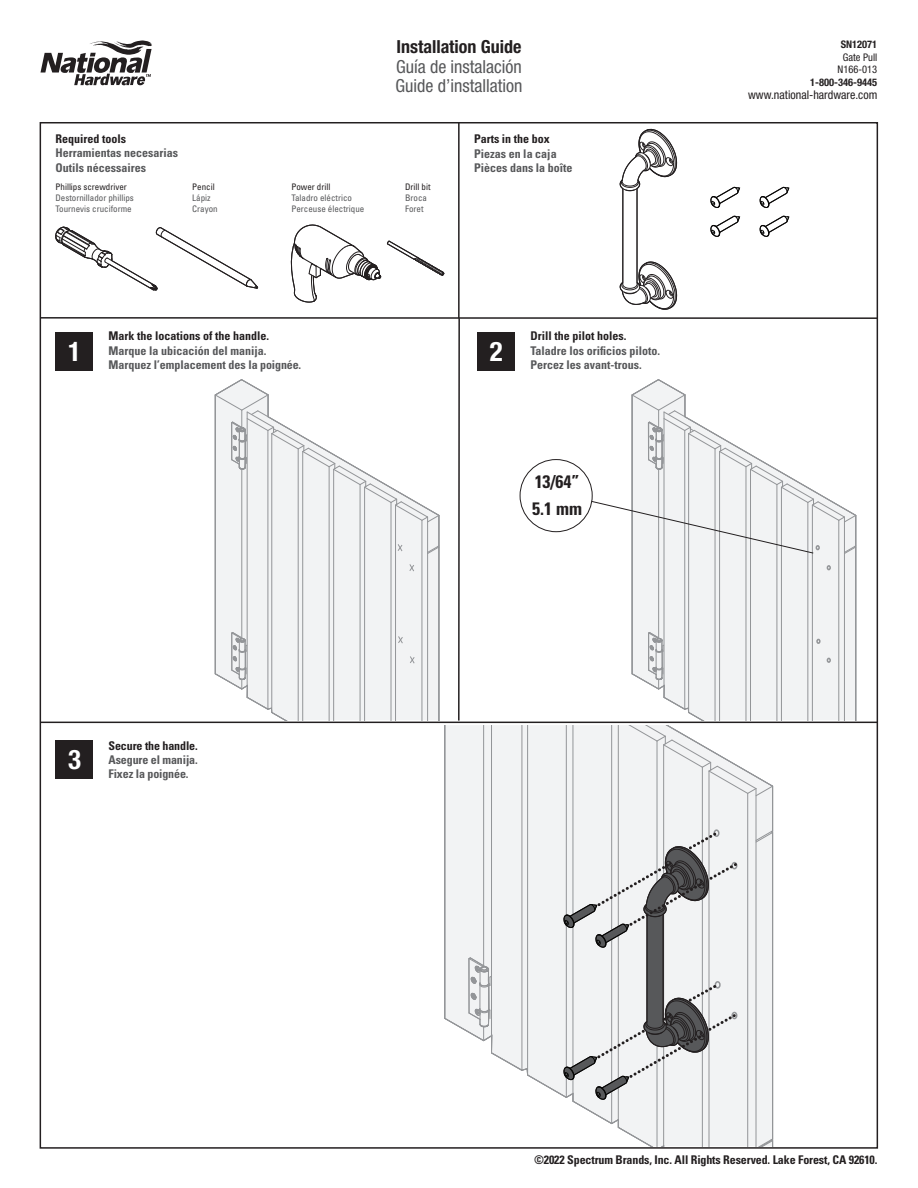
<style>
.page{position:relative;width:918px;height:1188px;background:#fff}
.page>*{position:absolute;margin:0;border:0;box-sizing:border-box;transform-origin:0 0}
.t1{font:700 condensed 27px "Helvetica Neue LT Std";color:#fff}
.t2{font:condensed 18px "Helvetica Neue LT Std";color:#57585a}
.t3{font:700 condensed 18px "Helvetica Neue LT Std";color:#231f20}
.Step_name{font:700 condensed 18px "Univers LT Std";color:#231f20}
.Step_name-2{font:700 condensed 12px "Univers LT Std";color:#57585a}
.Step_name-3{font:700 condensed 12px "Univers LT Std";letter-spacing:-.01em;color:#231f20}
.t4{font:condensed 12px "Helvetica Neue LT Std";color:#231f20}
.t5{font:700 condensed 10.5px "Helvetica Neue LT Std";color:#231f20}
.t6{font:condensed 10.5px "Helvetica Neue LT Std";color:#231f20}
.t7{font:condensed 9px "Univers LT Std";color:#57585a}
.t8{font:condensed 9px "Univers LT Std";color:#231f20}
</style>
<div class="page">
<svg style="left:41px;top:40px;width:111px;height:46px"></svg>
<svg style="left:290px;top:225px;width:155px;height:78px"></svg>
<svg style="left:55px;top:226px;width:204px;height:65px"></svg>
<div style="left:444px;top:796px;width:328px;height:350px;background:#f2f3f4"></div>
<hr style="left:445px;top:725px;width:1px;height:293px;background:#939598">
<hr style="left:483px;top:725px;width:1px;height:240px;background:#939598">
<hr style="left:527px;top:725px;width:1px;height:350px;background:#939598">
<hr style="left:566px;top:725px;width:1px;height:372px;background:#939598">
<hr style="left:573px;top:725px;width:1px;height:376px;background:#939598">
<hr style="left:611px;top:725px;width:1px;height:399px;background:#939598">
<hr style="left:618px;top:725px;width:1px;height:402px;background:#939598">
<hr style="left:657px;top:741px;width:1px;height:405px;background:#939598">
<hr style="left:663px;top:745px;width:1px;height:401px;background:#939598">
<hr style="left:702px;top:767px;width:1px;height:379px;background:#939598">
<hr style="left:709px;top:771px;width:1px;height:375px;background:#939598">
<hr style="left:747px;top:793px;width:1px;height:353px;background:#939598">
<hr style="left:756px;top:789px;width:1px;height:357px;background:#939598">
<svg style="left:755px;top:830px;width:18px;height:13px"></svg>
<hr style="left:772px;top:832px;width:1px;height:307px;background:#939598">
<hr style="left:772px;top:786px;width:1px;height:45px;background:#939598">
<svg style="left:755px;top:1138px;width:18px;height:8px"></svg>
<hr style="left:491px;top:725px;width:1px;height:328px;background:#939598">
<hr style="left:522px;top:725px;width:1px;height:345px;background:#939598">
<hr style="left:40px;top:317px;width:837px;height:2px;background:#231f20">
<hr style="left:458px;top:123px;width:2px;height:195px;background:#231f20">
<svg style="left:619px;top:128px;width:59px;height:182px"></svg>
<svg style="left:711px;top:187px;width:30px;height:21px"></svg>
<svg style="left:711px;top:216px;width:30px;height:21px"></svg>
<svg style="left:760px;top:187px;width:30px;height:21px"></svg>
<svg style="left:760px;top:216px;width:30px;height:21px"></svg>
<div style="left:714px;top:829px;width:6px;height:8px;border:2px solid #939598;border-radius:50%"></div>
<svg style="left:444px;top:830px;width:296px;height:316px"></svg>
<svg style="left:40px;top:318px;width:837px;height:478px"></svg>
<div style="left:520px;top:459px;width:73px;height:73px;border:1px solid #231f20;border-radius:50%"></div>
<p class="Step_name-3" style="left:56px;top:131px;width:72px">Required tools</p>
<p class="Step_name-2" style="left:56px;top:146px;width:124px">Herramientas necesarias</p>
<p class="Step_name-2" style="left:56px;top:160px;width:92px">Outils nécessaires</p>
<p class="t8" style="left:56px;top:181px;width:73px">Phillips screwdriver</p>
<p class="t7" style="left:56px;top:192px;width:80px">Destornillador phillips</p>
<p class="t7" style="left:56px;top:203px;width:78px">Tournevis cruciforme</p>
<p class="t8" style="left:192px;top:181px;width:24px">Pencil</p>
<p class="t7" style="left:192px;top:192px;width:20px">Lápiz</p>
<p class="t7" style="left:192px;top:203px;width:27px">Crayon</p>
<p class="t8" style="left:291px;top:181px;width:40px">Power drill</p>
<p class="t7" style="left:291px;top:192px;width:62px">Taladro eléctrico</p>
<p class="t7" style="left:291px;top:203px;width:74px">Perceuse électrique</p>
<p class="t3" style="left:396px;top:36px;width:127px">Installation Guide</p>
<p class="t2" style="left:396px;top:56px;width:127px">Guía de instalación</p>
<p class="t2" style="left:395px;top:76px;width:129px">Guide d’installation</p>
<p class="t8" style="left:405px;top:181px;width:27px">Drill bit</p>
<p class="t7" style="left:405px;top:192px;width:23px">Broca</p>
<p class="t7" style="left:405px;top:203px;width:20px">Foret</p>
<p class="Step_name-3" style="left:474px;top:132px;width:77px">Parts in the box</p>
<p class="Step_name-2" style="left:474px;top:146px;width:84px">Piezas en la caja</p>
<p class="Step_name-2" style="left:474px;top:160px;width:100px">Pièces dans la boîte</p>
<p class="Step_name-3" style="left:109px;top:329px;width:162px">Mark the locations of the handle.</p>
<p class="Step_name-2" style="left:109px;top:343px;width:159px">Marque la ubicación del manija.</p>
<p class="Step_name-2" style="left:109px;top:357px;width:194px">Marquez l’emplacement des la poignée.</p>
<p class="t1" style="left:68px;top:335px;width:14px">1</p>
<p class="t1" style="left:490px;top:335px;width:14px">2</p>
<p class="Step_name-3" style="left:530px;top:329px;width:97px">Drill the pilot holes.</p>
<p class="Step_name-2" style="left:530px;top:343px;width:131px">Taladre los orificios piloto.</p>
<p class="Step_name-2" style="left:530px;top:357px;width:113px">Percez les avant-trous.</p>
<p class="Step_name" style="left:535px;top:471px;width:46px">13/64”</p>
<p class="Step_name" style="left:532px;top:498px;width:51px">5.1 mm</p>
<p class="t5" style="left:841px;top:38px;width:38px">SN12071</p>
<p class="t6" style="left:843px;top:51px;width:36px">Gate Pull</p>
<p class="t6" style="left:838px;top:63px;width:41px">N166-013</p>
<p class="t5" style="left:810px;top:76px;width:69px">1-800-346-9445</p>
<p class="t4" style="left:748px;top:88px;width:131px">www.national-hardware.com</p>
<p class="t1" style="left:68px;top:743px;width:14px">3</p>
<p class="Step_name-3" style="left:109px;top:738px;width:91px">Secure the handle.</p>
<p class="Step_name-2" style="left:109px;top:752px;width:91px">Asegure el manija.</p>
<p class="Step_name-2" style="left:109px;top:767px;width:82px">Fixez la poignée.</p>
<p class="Step_name-3" style="left:534px;top:1152px;width:345px">©2022 Spectrum Brands, Inc. All Rights Reserved. Lake Forest, CA 92610.</p>
</div>
